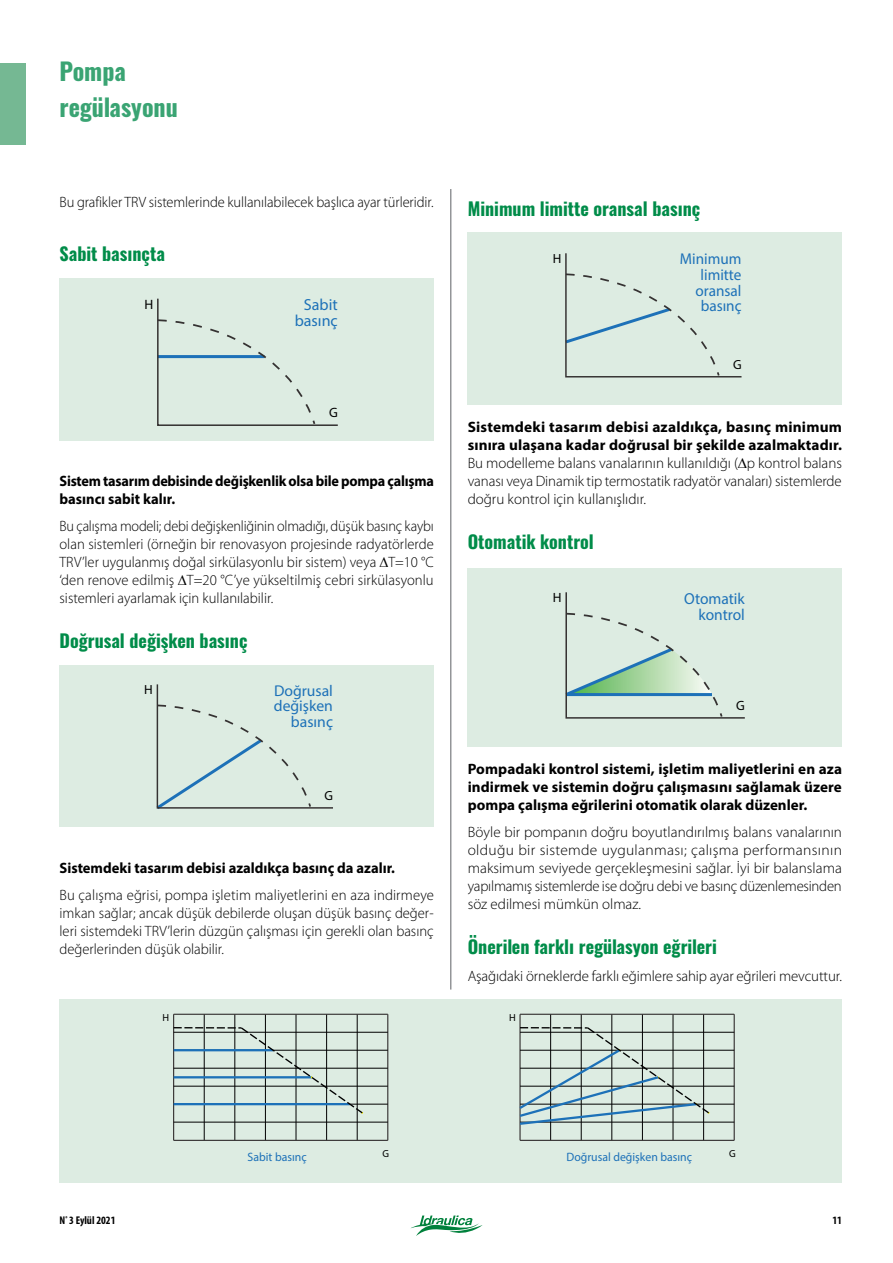
<style>
.page{position:relative;width:893px;height:1263px;background:#fff}
.page>*{position:absolute;margin:0;border:0;box-sizing:border-box;transform-origin:0 0}
._02_Tit_liv_2{font:24px/36px "Oswald";color:#3aa473}
._03_Tit_liv_3{font:18px "Oswald";color:#008c49}
.t1{font:16.05px/16px "Myriad Pro";color:#1d71b8;text-align:center}
.t2{font:15.9px/15.9px "Myriad Pro";color:#1d71b8;text-align:right}
.t3{font:15.6px/15.6px "Myriad Pro";color:#1d71b8;text-align:right}
.Txt{font:300 15px/18px "Myriad Pro";letter-spacing:-.005em;color:#000;text-align:justify}
.Txt-2{font:300 15px/18px "Myriad Pro";letter-spacing:-.005em;color:#000;text-align:justify;scale:.95 1}
.Txt-3{font:700 15px/18px "Myriad Pro";color:#000;text-align:justify}
.Txt-4{font:700 15px/18px "Myriad Pro";color:#000;scale:.95 1}
.Txt-5{font:300 15px "Myriad Pro";letter-spacing:-.005em;color:#000;scale:.96 1}
.t4{font:13.5px "Futura";color:#000}
.t5{font:13.5px "Myriad Pro";color:#000}
.t6{font:13.2px "Myriad Pro";color:#000}
.t7{font:12.15px "Myriad Pro";color:#1d71b8}
.t8{font:700 condensed 11.25px "Myriad Pro";color:#000}
.t9{font:10.2px "Myriad Pro";color:#000}
.s1{font-weight:700}
</style>
<div class="page">
<div style="left:0;top:63px;width:26px;height:81px;background:#75b893"></div>
<div style="left:60px;top:278px;width:374px;height:163px;background:#ddece2"></div>
<svg style="left:157px;top:298px;width:181px;height:128px"></svg>
<div style="left:60px;top:665px;width:374px;height:161px;background:#ddece2"></div>
<svg style="left:156px;top:684px;width:177px;height:125px"></svg>
<div style="left:468px;top:232px;width:374px;height:173px;background:#ddece2"></div>
<svg style="left:565px;top:253px;width:177px;height:125px"></svg>
<div style="left:468px;top:568px;width:374px;height:179px;background:#ddece2"></div>
<svg style="left:565px;top:592px;width:180px;height:127px"></svg>
<div style="left:60px;top:999px;width:782px;height:184px;background:#ddece2"></div>
<hr style="left:173px;top:1014px;width:1px;height:126px;background:#353232">
<hr style="left:204px;top:1014px;width:1px;height:126px;background:#000">
<hr style="left:235px;top:1014px;width:1px;height:126px;background:#000">
<hr style="left:265px;top:1014px;width:1px;height:126px;background:#000">
<hr style="left:296px;top:1014px;width:1px;height:126px;background:#000">
<hr style="left:326px;top:1014px;width:1px;height:126px;background:#000">
<hr style="left:357px;top:1014px;width:1px;height:126px;background:#000">
<hr style="left:387px;top:1014px;width:1px;height:126px;background:#353232">
<hr style="left:174px;top:1140px;width:214px;height:1px;background:#353232">
<hr style="left:174px;top:1014px;width:214px;height:1px;background:#353232">
<hr style="left:174px;top:1032px;width:214px;height:1px;background:#000">
<hr style="left:174px;top:1050px;width:214px;height:1px;background:#000">
<hr style="left:174px;top:1068px;width:214px;height:1px;background:#000">
<hr style="left:174px;top:1086px;width:214px;height:1px;background:#000">
<hr style="left:174px;top:1104px;width:214px;height:1px;background:#000">
<hr style="left:174px;top:1122px;width:214px;height:1px;background:#000">
<hr style="left:519px;top:1014px;width:2px;height:126px;background:#353232">
<hr style="left:550px;top:1014px;width:1px;height:126px;background:#000">
<hr style="left:581px;top:1014px;width:1px;height:126px;background:#000">
<hr style="left:612px;top:1014px;width:1px;height:126px;background:#000">
<hr style="left:642px;top:1014px;width:1px;height:126px;background:#000">
<hr style="left:673px;top:1014px;width:1px;height:126px;background:#000">
<hr style="left:703px;top:1014px;width:1px;height:126px;background:#000">
<hr style="left:734px;top:1014px;width:1px;height:126px;background:#353232">
<hr style="left:520px;top:1140px;width:214px;height:1px;background:#353232">
<hr style="left:520px;top:1014px;width:214px;height:1px;background:#353232">
<hr style="left:520px;top:1032px;width:214px;height:1px;background:#000">
<hr style="left:520px;top:1050px;width:214px;height:1px;background:#000">
<hr style="left:520px;top:1068px;width:214px;height:1px;background:#000">
<hr style="left:520px;top:1086px;width:214px;height:1px;background:#000">
<hr style="left:520px;top:1104px;width:214px;height:1px;background:#000">
<hr style="left:520px;top:1122px;width:214px;height:1px;background:#000">
<svg style="left:174px;top:1026px;width:190px;height:89px"></svg>
<svg style="left:519px;top:1026px;width:191px;height:100px"></svg>
<hr style="left:450px;top:189px;width:1px;height:800px;background:#939598">
<svg style="left:411px;top:1215px;width:71px;height:21px"></svg>
<p class="_02_Tit_liv_2" style="left:60px;top:51px;width:120px">Pompa regülasyonu</p>
<p class="Txt-5" style="left:60px;top:193px;width:391px">Bu grafikler TRV sistemlerinde kullanılabilecek başlıca ayar türleridir.</p>
<p class="_03_Tit_liv_3" style="left:60px;top:238px;width:107px">Sabit basınçta</p>
<p class="t4" style="left:144px;top:296px;width:10px">H</p>
<p class="t1" style="left:295px;top:296px;width:45px">Sabit basınç</p>
<p class="t4" style="left:329px;top:404px;width:10px">G</p>
<p class="Txt-4" style="left:60px;top:471px;width:396px">Sistem tasarım debisinde değişkenlik olsa bile pompa çalışma basıncı sabit kalır.</p>
<p class="Txt-2" style="left:60px;top:517px;width:395px">Bu çalışma modeli; debi değişkenliğinin olmadığı, düşük basınç kaybı olan sistemleri (örneğin bir renovasyon projesinde radyatörlerde TRV’ler uygulanmış doğal sirkülasyonlu bir sistem) veya T=10 °C ‘den renove edilmiş T=20 °C’ye yükseltilmiş cebri sirkülasyonlu sistemleri ayarlamak için kullanılabilir.</p>
<p class="_03_Tit_liv_3" style="left:60px;top:625px;width:189px">Doğrusal değişken basınç</p>
<p class="t6" style="left:144px;top:681px;width:10px">H</p>
<p class="t3" style="left:274px;top:682px;width:61px">Doğrusal değişken basınç</p>
<p class="t6" style="left:324px;top:788px;width:10px">G</p>
<p class="Txt-3" style="left:60px;top:858px;width:337px">Sistemdeki tasarım debisi azaldıkça basınç da azalır.</p>
<p class="Txt" style="left:60px;top:886px;width:376px">Bu çalışma eğrisi, pompa işletim maliyetlerini en aza indirmeye imkan sağlar; ancak düşük debilerde oluşan düşük basınç değer&shy;leri sistemdeki TRV’lerin düzgün çalışması için gerekli olan basınç değerlerinden düşük olabilir.</p>
<p class="t9" style="left:162px;top:1011px;width:8px">H</p>
<p class="_03_Tit_liv_3" style="left:468px;top:193px;width:234px">Minimum limitte oransal basınç</p>
<p class="t6" style="left:553px;top:250px;width:10px">H</p>
<p class="t3" style="left:680px;top:251px;width:63px">Minimum limitte oransal basınç</p>
<p class="t6" style="left:733px;top:356px;width:10px">G</p>
<p class="Txt" style="left:468px;top:418px;width:376px"><span class="s1">Sistemdeki tasarım debisi azaldıkça, basınç minimum sınıra ulaşana kadar doğrusal bir şekilde azalmaktadır.<br></span>Bu modelleme balans vanalarının kullanıldığı ( p kontrol balans vanası veya Dinamik tip termostatik radyatör vanaları) sistemlerde doğru kontrol için kullanışlıdır.</p>
<p class="_03_Tit_liv_3" style="left:468px;top:526px;width:128px">Otomatik kontrol</p>
<p class="t5" style="left:553px;top:589px;width:10px">H</p>
<p class="t2" style="left:684px;top:590px;width:62px">Otomatik kontrol</p>
<p class="t5" style="left:736px;top:697px;width:10px">G</p>
<p class="Txt-3" style="left:468px;top:759px;width:376px">Pompadaki kontrol sistemi, işletim maliyetlerini en aza indirmek ve sistemin doğru çalışmasını sağlamak üzere pompa çalışma eğrilerini otomatik olarak düzenler.</p>
<p class="Txt" style="left:468px;top:823px;width:376px">Böyle bir pompanın doğru boyutlandırılmış balans vanalarının olduğu bir sistemde uygulanması; çalışma performansının maksimum seviyede gerçekleşmesini sağlar. İyi bir balanslama yapılmamış sistemlerde ise doğru debi ve basınç düzenlemesinden söz edilmesi mümkün olmaz.</p>
<p class="_03_Tit_liv_3" style="left:468px;top:931px;width:251px">Önerilen farklı regülasyon eğrileri</p>
<p class="Txt" style="left:468px;top:967px;width:376px">Aşağıdaki örneklerde farklı eğimlere sahip ayar eğrileri mevcuttur.</p>
<p class="t9" style="left:509px;top:1011px;width:8px">H</p>
<p class="t9" style="left:383px;top:1147px;width:8px">G</p>
<p class="t7" style="left:248px;top:1149px;width:60px">Sabit basınç</p>
<p class="t7" style="left:567px;top:1149px;width:127px">Doğrusal değişken basınç</p>
<p class="t9" style="left:729px;top:1147px;width:8px">G</p>
<p class="t8" style="left:60px;top:1213px;width:58px">N<sup>º</sup> 3 Eylül 2021</p>
<p class="t8" style="left:832px;top:1213px;width:11px">11</p>
</div>
